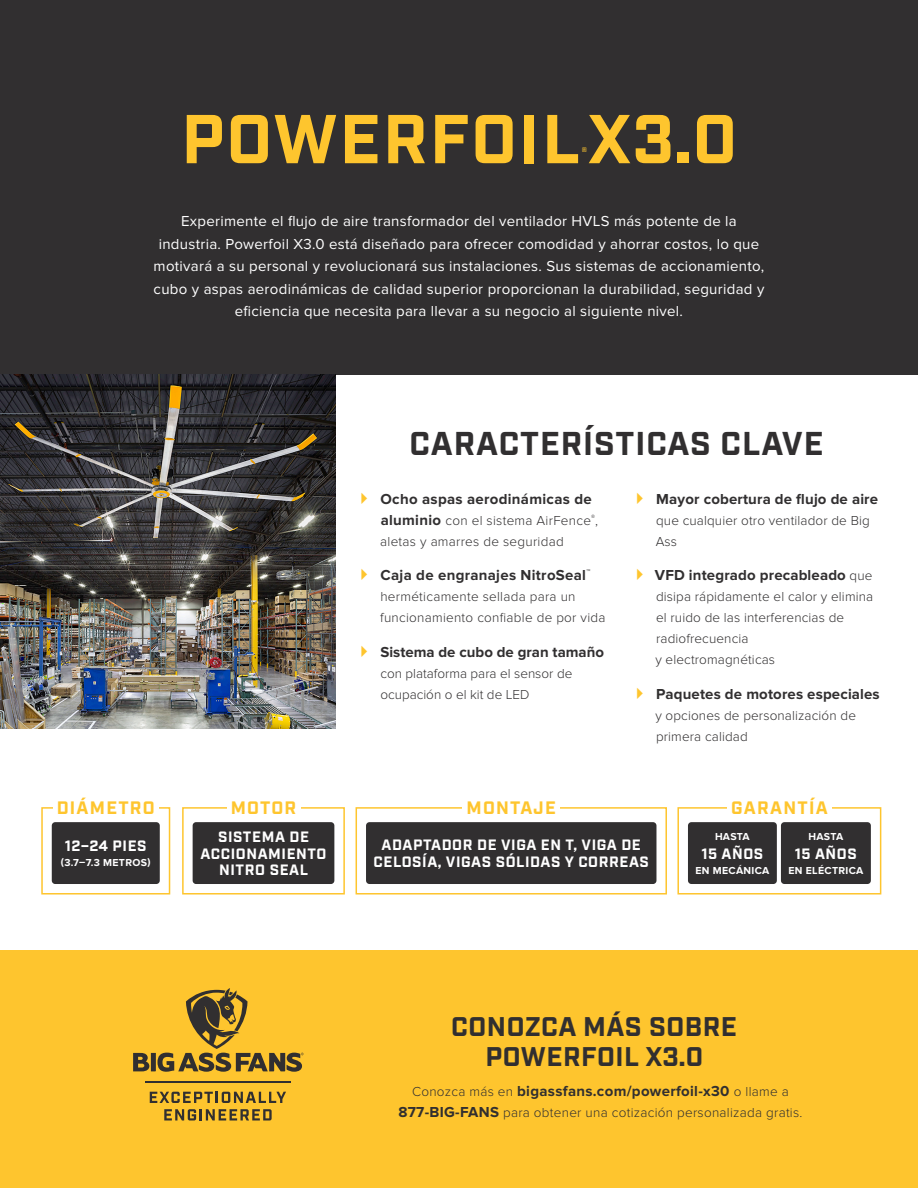
<style>
.page{position:relative;width:918px;height:1188px;background:#fff}
.page>*{position:absolute;margin:0;border:0;box-sizing:border-box;transform-origin:0 0}
.H2_RP{font:700 69px "Industry";letter-spacing:.03em;color:#fec52e}
.H3_RP{font:700 33px "Industry";letter-spacing:.03em;color:#312f30}
.H4_RP{font:700 27px/30px "Industry";letter-spacing:.02em;color:#312f30;text-align:center}
.t1{font:700 18px "Industry";letter-spacing:.07em;color:#fec52e}
.Intro_body_RP{font:15px/22.5px "Proxima Nova";letter-spacing:.02em;color:#fff;text-align:center}
.Cutsheet_Front_body{font:700 15px "Proxima Nova";letter-spacing:.01em;color:#312f30}
.Key_Feature_Lockup{font:700 15px/16.5px "Industry";letter-spacing:.04em;color:#fff;text-align:center}
.Cutsheet_Front_body-2{font:300 13.5px/21px "Proxima Nova";letter-spacing:.01em;color:#312f30}
.H2_RP-2{font:700 12.3px "Industry";color:#fec52e}
.Key_Feature_Lockup_S{font:700 10.5px "Proxima Nova";letter-spacing:.03em;color:#fff}
.s1{font-weight:700;font-size:15px}
.s2{font-weight:300;font-size:13.5px}
</style>
<div class="page">
<div style="left:0;top:0;width:918px;height:375px;background:#312f30"></div>
<div style="left:0;top:949px;width:918px;height:239px;background:#fec52e"></div>
<img style="left:0;top:375px;width:335px;height:354px">
<svg style="left:133px;top:988px;width:171px;height:84px"></svg>
<hr style="left:145px;top:1081px;width:146px;height:1px;background:#312f30">
<svg style="left:150px;top:1092px;width:136px;height:11px"></svg>
<svg style="left:164px;top:1109px;width:108px;height:11px"></svg>
<div style="left:52px;top:822px;width:108px;height:62px;background:#312f30;border-radius:3px"></div>
<div style="left:41px;top:807px;width:129px;height:88px;border:2px solid #fec52e"></div>
<div style="left:53px;top:800px;width:106px;height:14px;background:#fff"></div>
<div style="left:193px;top:822px;width:141px;height:62px;background:#312f30;border-radius:3px"></div>
<div style="left:182px;top:807px;width:163px;height:88px;border:2px solid #fec52e"></div>
<div style="left:227px;top:800px;width:73px;height:14px;background:#fff"></div>
<div style="left:688px;top:822px;width:89px;height:62px;background:#312f30;border-radius:3px"></div>
<div style="left:781px;top:822px;width:90px;height:62px;background:#312f30;border-radius:3px"></div>
<div style="left:677px;top:807px;width:204px;height:88px;border:2px solid #fec52e"></div>
<div style="left:727px;top:800px;width:105px;height:14px;background:#fff"></div>
<div style="left:366px;top:822px;width:290px;height:62px;background:#312f30;border-radius:3px"></div>
<div style="left:356px;top:807px;width:311px;height:88px;border:2px solid #fec52e"></div>
<div style="left:463px;top:800px;width:97px;height:14px;background:#fff"></div>
<p class="H2_RP" style="left:181px;top:98px;width:557px">POWERFOILX3.0</p>
<p class="H2_RP-2" style="left:582px;top:145px;width:7px">®</p>
<p class="Intro_body_RP" style="left:154px;top:210px;width:612px">Experimente el flujo de aire transformador del ventilador HVLS más potente de la industria. Powerfoil X3.0 está diseñado para ofrecer comodidad y ahorrar costos, lo que motivará a su personal y revolucionará sus instalaciones. Sus sistemas de accionamiento, cubo y aspas aerodinámicas de calidad superior proporcionan la durabilidad, seguridad y eficiencia que necesita para llevar a su negocio al siguiente nivel.</p>
<p class="H3_RP" style="left:409px;top:424px;width:416px">CARACTERÍSTICAS CLAVE</p>
<p class="t1" style="left:57px;top:797px;width:100px">DIÁMETRO</p>
<p class="Key_Feature_Lockup" style="left:65px;top:838px;width:83px">12–24 PIES</p>
<p class="Key_Feature_Lockup_S" style="left:61px;top:857px;width:91px">(3.7–7.3 METROS)</p>
<p class="t1" style="left:231px;top:797px;width:67px">MOTOR</p>
<p class="Key_Feature_Lockup" style="left:200px;top:829px;width:128px">SISTEMA DE<br>ACCIONAMIENTO<br>NITRO SEAL</p>
<p class="Cutsheet_Front_body" style="left:381px;top:490px;width:213px">Ocho aspas aerodinámicas de</p>
<p class="Cutsheet_Front_body-2" style="left:380px;top:510px;width:220px"><span class="s1">aluminio</span> con el sistema AirFence<sup>®</sup>, aletas y amarres de seguridad</p>
<p class="Cutsheet_Front_body" style="left:381px;top:566px;width:211px">Caja de engranajes NitroSeal<sup>™</sup></p>
<p class="Cutsheet_Front_body-2" style="left:380px;top:586px;width:227px">herméticamente sellada para un funcionamiento confiable de por vida</p>
<p class="Cutsheet_Front_body" style="left:380px;top:643px;width:225px">Sistema de cubo de gran tamaño</p>
<p class="Cutsheet_Front_body-2" style="left:380px;top:663px;width:193px">con plataforma para el sensor de ocupación o el kit de LED</p>
<p class="t1" style="left:467px;top:797px;width:91px">MONTAJE</p>
<p class="Cutsheet_Front_body" style="left:656px;top:490px;width:223px">Mayor cobertura de flujo de aire</p>
<p class="Cutsheet_Front_body-2" style="left:656px;top:510px;width:216px">que cualquier otro ventilador de Big<br>Ass</p>
<p class="Cutsheet_Front_body" style="left:655px;top:566px;width:219px">VFD integrado precableado <span class="s2">que</span></p>
<p class="Cutsheet_Front_body-2" style="left:655px;top:586px;width:219px">disipa rápidamente el calor y elimina el ruido de las interferencias de radiofrecuencia<br>y electromagnéticas</p>
<p class="Cutsheet_Front_body" style="left:656px;top:685px;width:225px">Paquetes de motores especiales</p>
<p class="Cutsheet_Front_body-2" style="left:655px;top:705px;width:202px">y opciones de personalización de primera calidad</p>
<p class="t1" style="left:731px;top:797px;width:98px">GARANTÍA</p>
<p class="Key_Feature_Lockup" style="left:374px;top:838px;width:277px">ADAPTADOR DE VIGA EN T, VIGA DE<br>CELOSÍA, VIGAS SÓLIDAS Y CORREAS</p>
<p class="Key_Feature_Lockup_S" style="left:715px;top:831px;width:36px">HASTA</p>
<p class="Key_Feature_Lockup" style="left:701px;top:846px;width:63px">15 AÑOS</p>
<p class="Key_Feature_Lockup_S" style="left:695px;top:865px;width:75px">EN MECÁNICA</p>
<p class="Key_Feature_Lockup_S" style="left:808px;top:831px;width:36px">HASTA</p>
<p class="Key_Feature_Lockup" style="left:795px;top:846px;width:63px">15 AÑOS</p>
<p class="Key_Feature_Lockup_S" style="left:788px;top:865px;width:76px">EN ELÉCTRICA</p>
<p class="H4_RP" style="left:451px;top:1013px;width:287px">CONOZCA MÁS SOBRE<br>POWERFOIL X3.0</p>
<p class="Cutsheet_Front_body" style="left:412px;top:1082px;width:378px"><span class="s2">Conozca más en</span> bigassfans.com/powerfoil-x30 <span class="s2">o llame a</span></p>
<p class="Cutsheet_Front_body-2" style="left:398px;top:1102px;width:406px"><span class="s1">877-BIG-FANS</span> para obtener una cotización personalizada gratis.</p>
</div>
